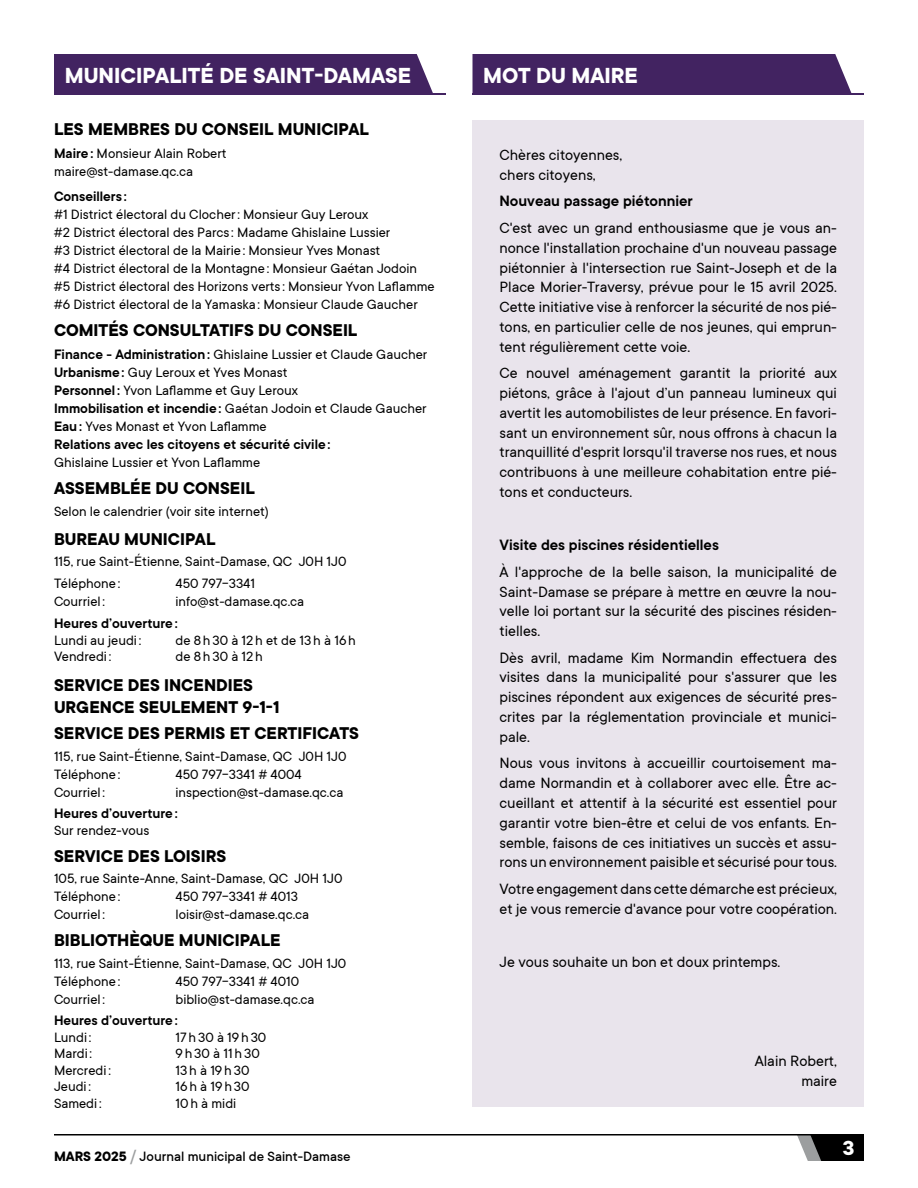
<style>
.page{position:relative;width:918px;height:1188px;background:#fff}
.page>*{position:absolute;margin:0;border:0;box-sizing:border-box;transform-origin:0 0}
.t1{font:700 24px "TT Commons";color:#fff}
.t2{font:700 22.5px "TT Commons";color:#fff}
.t3{font:700 18.75px/22.5px "TT Commons";color:#000}
.t4{font:16.5px/19.8px "TT Commons";color:#000;text-align:justify}
.t5{font:600 16.5px "TT Commons";color:#000}
.t6{font:15px/18px "TT Commons";color:#000}
.t7{font:600 15px "TT Commons";color:#000}
.t8{font:500 15px "TT Commons";color:#000}
.t9{font:15px "TT Commons";letter-spacing:.06em;color:#000}
.t10{font:15px "TT Commons";letter-spacing:.125em;color:#000}
.s1{font-weight:600}
.s2{font-weight:700}
.s3{font-size:18px;color:#9c9e9f}
</style>
<div class="page">
<svg style="left:797px;top:1136px;width:67px;height:25px;background:#343435"></svg>
<hr style="left:54px;top:1134px;width:810px;height:2px;background:#000">
<hr style="left:54px;top:93px;width:392px;height:1px;background:#422361">
<div style="left:54px;top:54px;width:379px;height:39px;background:#422361"></div>
<hr style="left:472px;top:93px;width:392px;height:1px;background:#422361">
<div style="left:472px;top:54px;width:380px;height:39px;background:#422361"></div>
<div style="left:472px;top:121px;width:392px;height:986px;background:#e9e4ec"></div>
<h1 class="t1" style="left:65px;top:62px;width:348px">MUNICIPALITÉ DE SAINT-DAMASE</h1>
<h1 class="t1" style="left:483px;top:62px;width:156px">MOT DU MAIRE</h1>
<p class="t3" style="left:54px;top:118px;width:316px">LES MEMBRES DU CONSEIL MUNICIPAL</p>
<p class="t6" style="left:54px;top:145px;width:174px"><span class="s1">Maire:</span> Monsieur Alain Robert maire@st-damase.qc.ca</p>
<p class="t7" style="left:54px;top:188px;width:74px">Conseillers :</p>
<p class="t6" style="left:54px;top:205px;width:382px">#1 District électoral du Clocher: Monsieur Guy Leroux<br>#2 District électoral des Parcs: Madame Ghislaine Lussier<br>#3 District électoral de la Mairie : Monsieur Yves Monast<br>#4 District électoral de la Montagne : Monsieur Gaétan Jodoin #5 District électoral des Horizons verts: Monsieur Yvon Laflamme #6 District électoral de la Yamaska : Monsieur Claude Gaucher</p>
<p class="t3" style="left:54px;top:319px;width:305px">COMITÉS CONSULTATIFS DU CONSEIL</p>
<p class="t6" style="left:54px;top:346px;width:375px"><span class="s1">Finance - Administration:</span> Ghislaine Lussier et Claude Gaucher <span class="s1">Urbanisme:</span> Guy Leroux et Yves Monast<br><span class="s1">Personnel :</span> Yvon Laflamme et Guy Leroux<br><span class="s1">Immobilisation et incendie:</span> Gaétan Jodoin et Claude Gaucher <span class="s1">Eau:</span> Yves Monast et Yvon Laflamme<br><span class="s1">Relations avec les citoyens et sécurité civile:</span></p>
<p class="t6" style="left:54px;top:454px;width:208px">Ghislaine Lussier et Yvon Laflamme</p>
<p class="t3" style="left:54px;top:477px;width:202px">ASSEMBLÉE DU CONSEIL</p>
<p class="t6" style="left:54px;top:502px;width:216px">Selon le calendrier (voir site internet)</p>
<p class="t3" style="left:54px;top:528px;width:163px">BUREAU MUNICIPAL</p>
<p class="t6" style="left:54px;top:551px;width:294px;line-height:21.5px">115, rue Saint-Étienne, Saint-Damase, QC J0H 1J0<br>Téléphone :</p>
<p class="t6" style="left:176px;top:574px;width:81px">450 797-3341</p>
<p class="t6" style="left:54px;top:592px;width:53px">Courriel :</p>
<p class="t6" style="left:176px;top:592px;width:130px">info@st-damase.qc.ca</p>
<p class="t7" style="left:54px;top:615px;width:125px">Heures d’ouverture:</p>
<p class="t6" style="left:54px;top:631px;width:89px">Lundi au jeudi :</p>
<p class="t6" style="left:176px;top:631px;width:182px">de 8h30 à 12h et de 13h à 16h</p>
<p class="t6" style="left:54px;top:648px;width:59px">Vendredi :</p>
<p class="t9" style="left:176px;top:649px;width:89px">de 8h30 à 12h</p>
<p class="t3" style="left:54px;top:674px;width:227px">SERVICE DES INCENDIES<br>URGENCE SEULEMENT 9-1-1</p>
<p class="t3" style="left:54px;top:722px;width:307px">SERVICE DES PERMIS ET CERTIFICATS</p>
<p class="t6" style="left:54px;top:747px;width:294px">115, rue Saint-Étienne, Saint-Damase, QC J0H 1J0<br>Téléphone :</p>
<p class="t6" style="left:176px;top:765px;width:128px">450 797-3341 # 4004</p>
<p class="t6" style="left:54px;top:783px;width:53px">Courriel :</p>
<p class="t6" style="left:176px;top:783px;width:170px">inspection@st-damase.qc.ca</p>
<p class="t7" style="left:54px;top:805px;width:125px">Heures d’ouverture:</p>
<p class="t6" style="left:54px;top:821px;width:97px">Sur rendez-vous</p>
<p class="t3" style="left:54px;top:845px;width:174px">SERVICE DES LOISIRS</p>
<p class="t6" style="left:54px;top:870px;width:290px">105, rue Sainte-Anne, Saint-Damase, QC J0H 1J0<br>Téléphone :</p>
<p class="t6" style="left:176px;top:888px;width:124px">450 797-3341 # 4013</p>
<p class="t6" style="left:54px;top:906px;width:53px">Courriel :</p>
<p class="t6" style="left:176px;top:906px;width:135px">loisir@st-damase.qc.ca</p>
<p class="t3" style="left:54px;top:929px;width:228px">BIBLIOTHÈQUE MUNICIPALE</p>
<p class="t6" style="left:54px;top:954px;width:294px">113, rue Saint-Étienne, Saint-Damase, QC J0H 1J0<br>Téléphone :</p>
<p class="t6" style="left:176px;top:972px;width:125px">450 797-3341 # 4010</p>
<p class="t6" style="left:54px;top:990px;width:53px">Courriel :</p>
<p class="t6" style="left:176px;top:990px;width:141px">biblio@st-damase.qc.ca</p>
<p class="t7" style="left:54px;top:1012px;width:125px">Heures d’ouverture:</p>
<p class="t6" style="left:54px;top:1028px;width:39px">Lundi :</p>
<p class="t9" style="left:176px;top:1029px;width:92px">17h30 à 19h30</p>
<p class="t6" style="left:54px;top:1045px;width:40px">Mardi :</p>
<p class="t10" style="left:176px;top:1045px;width:86px">9h30 à 11h30</p>
<p class="t6" style="left:54px;top:1061px;width:58px">Mercredi :</p>
<p class="t9" style="left:176px;top:1062px;width:75px">13h à 19h30</p>
<p class="t6" style="left:54px;top:1078px;width:39px">Jeudi :</p>
<p class="t9" style="left:176px;top:1078px;width:76px">16h à 19h30</p>
<p class="t6" style="left:54px;top:1094px;width:49px">Samedi :</p>
<p class="t6" style="left:176px;top:1094px;width:62px">10h à midi</p>
<p class="t8" style="left:54px;top:1148px;width:298px"><span class="s2">MARS 2025</span> <span class="s3">/</span> Journal municipal de Saint-Damase</p>
<p class="t4" style="left:500px;top:145px;width:124px">Chères citoyennes, chers citoyens,</p>
<p class="t5" style="left:500px;top:192px;width:195px">Nouveau passage piétonnier</p>
<p class="t4" style="left:500px;top:218px;width:339px">C'est avec un grand enthousiasme que je vous an&shy;nonce l'installation prochaine d'un nouveau passage piétonnier à l'intersection rue Saint-Joseph et de la Place Morier-Traversy, prévue pour le 15 avril 2025.<br>Cette initiative vise à renforcer la sécurité de nos pié&shy;tons, en particulier celle de nos jeunes, qui emprun&shy;tent régulièrement cette voie.</p>
<p class="t4" style="left:500px;top:363px;width:339px">Ce nouvel aménagement garantit la priorité aux piétons, grâce à l'ajout d’un panneau lumineux qui avertit les automobilistes de leur présence. En favori&shy;sant un environnement sûr, nous offrons à chacun la tranquillité d'esprit lorsqu'il traverse nos rues, et nous contribuons à une meilleure cohabitation entre pié&shy;tons et conducteurs.</p>
<p class="t5" style="left:500px;top:536px;width:221px">Visite des piscines résidentielles</p>
<p class="t4" style="left:500px;top:562px;width:339px">À l'approche de la belle saison, la municipalité de Saint-Damase se prépare à mettre en œuvre la nou&shy;velle loi portant sur la sécurité des piscines résiden&shy;tielles.</p>
<p class="t4" style="left:500px;top:648px;width:339px">Dès avril, madame Kim Normandin effectuera des visites dans la municipalité pour s'assurer que les piscines répondent aux exigences de sécurité pres&shy;crites par la réglementation provinciale et munici&shy;pale.</p>
<p class="t4" style="left:500px;top:754px;width:339px">Nous vous invitons à accueillir courtoisement ma&shy;dame Normandin et à collaborer avec elle. Être ac&shy;cueillant et attentif à la sécurité est essentiel pour garantir votre bien-être et celui de vos enfants. En&shy;semble, faisons de ces initiatives un succès et assu&shy;rons un environnement paisible et sécurisé pour tous.</p>
<p class="t4" style="left:500px;top:879px;width:339px">Votre engagement dans cette démarche est précieux, et je vous remercie d'avance pour votre coopération.</p>
<p class="t4" style="left:500px;top:952px;width:282px">Je vous souhaite un bon et doux printemps.</p>
<p class="t4" style="left:755px;top:1052px;width:84px;text-align:right">Alain Robert, maire</p>
<h2 class="t2" style="left:843px;top:1136px;width:13px">3</h2>
</div>
